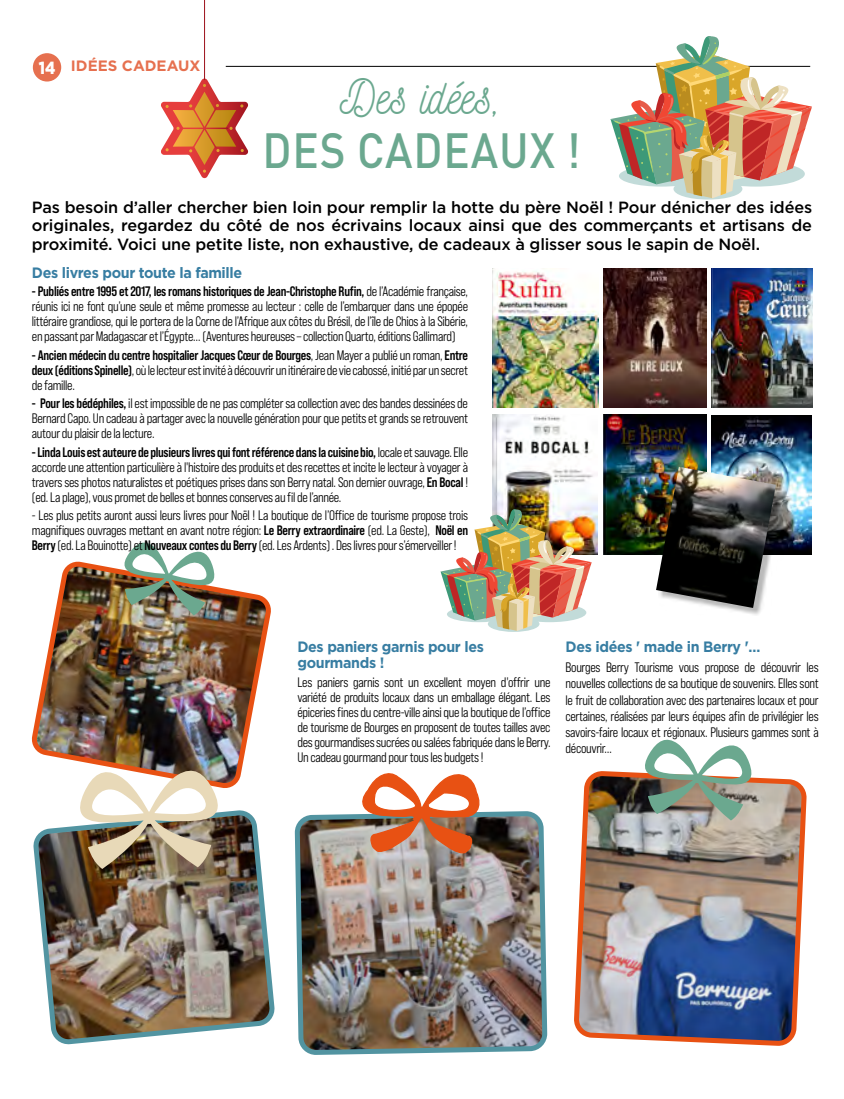
<style>
.page{position:relative;width:844px;height:1099px;background:#fff}
.page>*{position:absolute;margin:0;border:0;box-sizing:border-box;transform-origin:0 0}
.t1{font:500 48.75px "DIN Pro";letter-spacing:.02em;color:#6ba88f;scale:.9 1}
.t2{font:48.75px "Nickainley";color:#6ba88f;scale:.9 1}
.t3{font:900 17.5px "Gotham";color:#fff;scale:.85 1}
.t4{font:500 16.25px/18.8px "Gotham";letter-spacing:-.01em;color:#000;text-align:justify}
.TEXTE_BASES{font:700 15px/16.2px "Gotham";letter-spacing:-.025em;color:#377da2;scale:.95 1}
.t5{font:700 15px "Gotham";color:#e6704f}
.TEXTE_BASES-2{font:13.75px/15px "Bebas Neue Pro Sm E Md";letter-spacing:-.025em;color:#000;text-align:justify;scale:.95 1}
.s1{font-family:"Bebas Neue Pro Sm E Bd"}
</style>
<div class="page">
<img style="left:31px;top:561px;width:240px;height:227px">
<img style="left:121px;top:542px;width:95px;height:73px">
<img style="left:574px;top:771px;width:233px;height:275px">
<svg style="left:161px;top:79px;width:87px;height:99px"></svg>
<hr style="left:204px;top:0;width:1px;height:80px;background:#9e141f">
<hr style="left:226px;top:66px;width:584px;height:1px;background:#000">
<div style="left:33px;top:53px;width:28px;height:28px;background:#e6704f;border-radius:50%"></div>
<img style="left:711px;top:268px;width:100px;height:140px">
<img style="left:603px;top:414px;width:103px;height:140px">
<img style="left:603px;top:268px;width:103px;height:140px">
<img style="left:493px;top:270px;width:105px;height:138px">
<img style="left:711px;top:415px;width:100px;height:139px">
<img style="left:492px;top:414px;width:105px;height:140px">
<img style="left:294px;top:812px;width:250px;height:241px">
<img style="left:357px;top:773px;width:126px;height:81px">
<img style="left:35px;top:812px;width:237px;height:230px">
<img style="left:76px;top:765px;width:146px;height:104px">
<div style="left:657px;top:468px;width:127px;height:148px;background:#000;opacity:.28"></div>
<img style="left:656px;top:467px;width:119px;height:141px">
<div style="left:673px;top:178px;width:69px;height:21px;background:#c2dbd9;border-radius:50%"></div>
<svg style="left:610px;top:36px;width:201px;height:162px"></svg>
<svg style="left:641px;top:739px;width:113px;height:81px"></svg>
<svg style="left:487px;top:616px;width:52px;height:16px"></svg>
<img style="left:440px;top:508px;width:151px;height:123px">
<p class="t3" style="left:46px;top:57px;width:12px">2</p>
<p class="t5" style="left:71px;top:57px;width:131px">IDÉES CADEAUX</p>
<p class="t3" style="left:39px;top:57px;width:21px">14</p>
<p class="t2" style="left:340px;top:65px;width:182px">Des idées,</p>
<p class="t1" style="left:262px;top:111px;width:355px">DES CADEAUX !</p>
<p class="t4" style="left:32px;top:197px;width:781px">Pas besoin d’aller chercher bien loin pour remplir la hotte du père Noël ! Pour dénicher des idées originales, regardez du côté de nos écrivains locaux ainsi que des commerçants et artisans de proximité. Voici une petite liste, non exhaustive, de cadeaux à glisser sous le sapin de Noël.</p>
<p class="TEXTE_BASES" style="left:32px;top:264px;width:223px">Des livres pour toute la famille</p>
<p class="TEXTE_BASES-2" style="left:32px;top:284px;width:460px"><span class="s1">- Publiés entre 1995 et 2017, les romans historiques de Jean-Christophe Rufin,</span> de l’Académie française, réunis ici ne font qu’une seule et même promesse au lecteur : celle de l’embarquer dans une épopée littéraire grandiose, qui le portera de la Corne de l’Afrique aux côtes du Brésil, de l’île de Chios à la Sibérie, en passant par Madagascar et l’Égypte… (Aventures heureuses – collection Quarto, éditions Gallimard)</p>
<p class="TEXTE_BASES-2" style="left:32px;top:347px;width:460px"><span class="s1">- Ancien médecin du centre hospitalier Jacques Cœur de Bourges</span>, Jean Mayer a publié un roman, <span class="s1">Entre deux (éditions Spinelle)</span>, où le lecteur est invité à découvrir un itinéraire de vie cabossé, initié par un secret de famille.</p>
<p class="TEXTE_BASES-2" style="left:32px;top:396px;width:460px"><span class="s1">- Pour les bédéphiles,</span> il est impossible de ne pas compléter sa collection avec des bandes dessinées de Bernard Capo. Un cadeau à partager avec la nouvelle génération pour que petits et grands se retrouvent autour du plaisir de la lecture.</p>
<p class="TEXTE_BASES-2" style="left:32px;top:444px;width:460px"><span class="s1">- Linda Louis est auteure de plusieurs livres qui font référence dans la cuisine bio,</span> locale et sauvage. Elle accorde une attention particulière à l'histoire des produits et des recettes et incite le lecteur à voyager à travers ses photos naturalistes et poétiques prises dans son Berry natal. Son dernier ouvrage, <span class="s1">En Bocal</span> ! (ed. La plage), vous promet de belles et bonnes conserves au fil de l’année.</p>
<p class="TEXTE_BASES-2" style="left:32px;top:508px;width:460px">- Les plus petits auront aussi leurs livres pour Noël ! La boutique de l’Office de tourisme propose trois magnifiques ouvrages mettant en avant notre région: <span class="s1">Le Berry extraordinaire</span> (ed. La Geste), <span class="s1">Noël en Berry</span> (ed. La Bouinotte) et <span class="s1">Nouveaux contes du Berry</span> (ed. Les Ardents) . Des livres pour s’émerveiller !</p>
<p class="TEXTE_BASES" style="left:297px;top:638px;width:198px">Des paniers garnis pour les gourmands !</p>
<p class="TEXTE_BASES-2" style="left:297px;top:674px;width:268px">Les paniers garnis sont un excellent moyen d'offrir une variété de produits locaux dans un emballage élégant. Les épiceries fines du centre-ville ainsi que la boutique de l’office de tourisme de Bourges en proposent de toutes tailles avec des gourmandises sucrées ou salées fabriquée dans le Berry.<br>Un cadeau gourmand pour tous les budgets !</p>
<p class="TEXTE_BASES" style="left:565px;top:638px;width:206px">Des idées ' made in Berry '…</p>
<p class="TEXTE_BASES-2" style="left:565px;top:659px;width:268px;line-height:16.2px">Bourges Berry Tourisme vous propose de découvrir les nouvelles collections de sa boutique de souvenirs. Elles sont le fruit de collaboration avec des partenaires locaux et pour certaines, réalisées par leurs équipes afin de privilégier les savoirs-faire locaux et régionaux. Plusieurs gammes sont à découvrir…</p>
</div>
